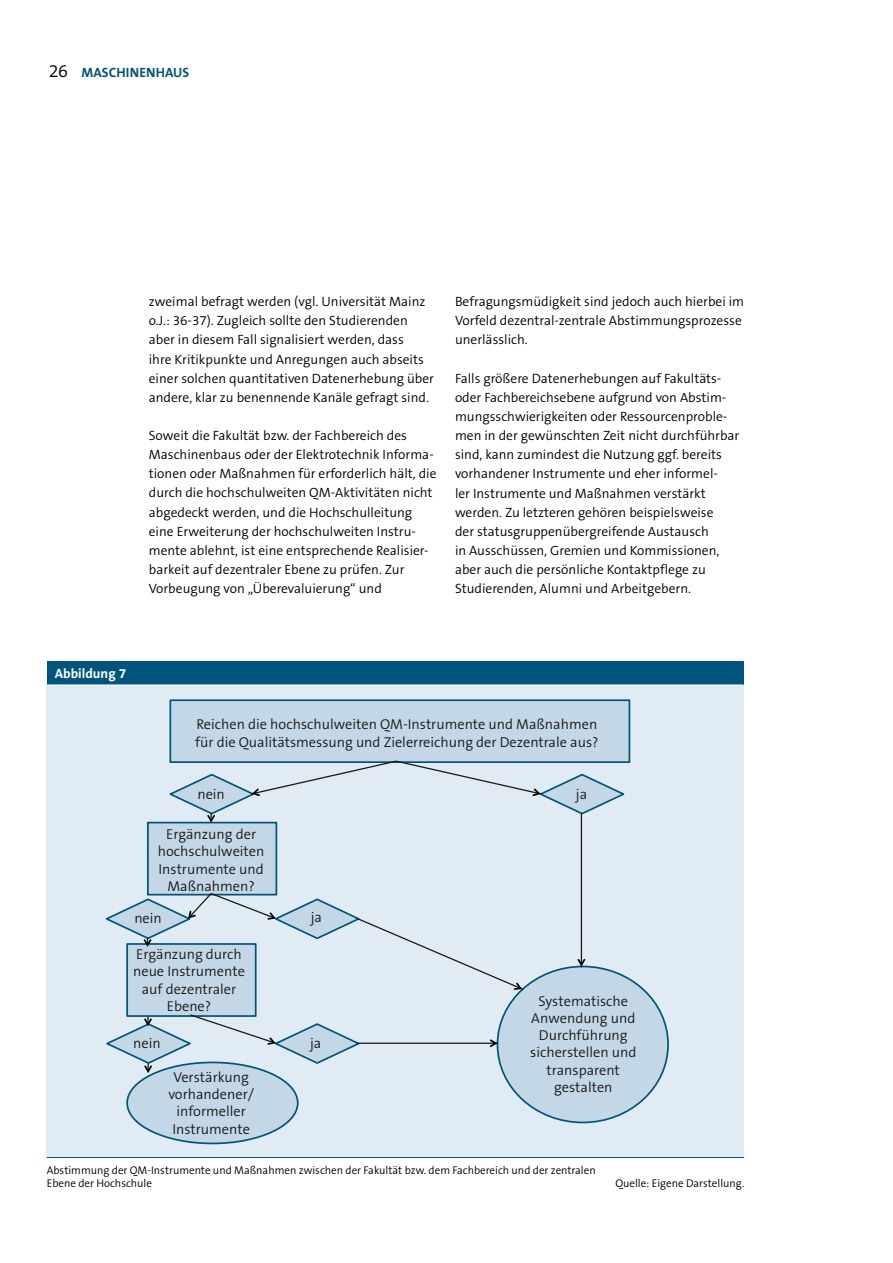
<style>
.page{position:relative;width:893px;height:1263px;background:#fff}
.page>*{position:absolute;margin:0;border:0;box-sizing:border-box;transform-origin:0 0}
.t1{font:300 14.4px/17.2px "The Sans B4";color:#1a1a18;text-align:center}
.t2{font:300 13.5px/19.2px "The Sans B4";color:#000}
.t3{font:700 13.5px "The Sans B7";color:#00557d}
.t4{font:700 13.5px "The Sans B7";color:#fff}
.t5{font:300 11.25px/13.5px "The Sans B4";color:#000}
.s1{font-family:"The Sans B4";font-weight:300;font-size:18px;color:#000}
</style>
<div class="page">
<div style="left:47px;top:683px;width:697px;height:474px;background:#e0ebf3"></div>
<div style="left:169px;top:699px;width:461px;height:64px;background:#c3d7e6;border:2px solid #00557d"></div>
<div style="left:147px;top:822px;width:130px;height:73px;background:#c3d7e6;border:2px solid #00557d"></div>
<div style="left:497px;top:966px;width:171px;height:156px;background:#c3d7e6;border-radius:50%"></div>
<div style="left:127px;top:1062px;width:171px;height:81px;background:#c3d7e6;border-radius:50%"></div>
<div style="left:126px;top:943px;width:131px;height:74px;background:#c3d7e6;border:2px solid #00557d"></div>
<hr style="left:581px;top:813px;width:1px;height:154px;background:#1a1a18">
<svg style="left:577px;top:959px;width:8px;height:7px"></svg>
<svg style="left:168px;top:760px;width:459px;height:62px"></svg>
<svg style="left:105px;top:892px;width:420px;height:99px"></svg>
<hr style="left:357px;top:1042px;width:141px;height:2px;background:#1a1a18">
<svg style="left:490px;top:1039px;width:7px;height:8px"></svg>
<svg style="left:106px;top:1013px;width:257px;height:60px"></svg>
<div style="left:47px;top:662px;width:696px;height:23px;background:#00557d"></div>
<hr style="left:47px;top:684px;width:365px;height:1px;background:#fff">
<hr style="left:412px;top:684px;width:331px;height:1px;background:#fff">
<hr style="left:47px;top:1157px;width:697px;height:1px;background:#00557d">
<p class="t3" style="left:49px;top:65px;width:90px"><span class="s1">26</span> MASCHINEN</p>
<p class="t3" style="left:156px;top:65px;width:35px">HAUS</p>
<p class="t2" style="left:149px;top:292px;width:287px">zweimal befragt werden (vgl. Universität Mainz o.J.: 36-37). Zugleich sollte den Studierenden aber in diesem Fall signalisiert werden, dass<br>ihre Kritikpunkte und Anregungen auch abseits einer solchen quantitativen Datenerhebung über andere, klar zu benennende Kanäle gefragt sind.</p>
<p class="t2" style="left:149px;top:426px;width:289px">Soweit die Fakultät bzw. der Fachbereich des Maschinenbaus oder der Elektrotechnik Informa&shy;tionen oder Maßnahmen für erforderlich hält, die durch die hochschulweiten QM-Aktivitäten nicht abgedeckt werden, und die Hochschulleitung eine Erweiterung der hochschulweiten Instru&shy;mente ablehnt, ist eine entsprechende Realisier&shy;barkeit auf dezentraler Ebene zu prüfen. Zur Vorbeugung von „Überevaluierung“ und</p>
<p class="t2" style="left:455px;top:293px;width:291px">Befragungsmüdigkeit sind jedoch auch hierbei im<br>Vorfeld dezentral-zentrale Abstimmungsprozesse unerlässlich.</p>
<p class="t2" style="left:455px;top:369px;width:286px">Falls größere Datenerhebungen auf Fakultäts&shy;oder Fachbereichsebene aufgrund von Abstim&shy;mungsschwierigkeiten oder Ressourcenproble&shy;men in der gewünschten Zeit nicht durchführbar sind, kann zumindest die Nutzung ggf. bereits vorhandener Instrumente und eher informel-<br>ler Instrumente und Maßnahmen verstärkt werden. Zu letzteren gehören beispielsweise<br>der statusgruppenübergreifende Austausch<br>in Ausschüssen, Gremien und Kommissionen, aber auch die persönliche Kontaktpflege zu Studierenden, Alumni und Arbeitgebern.</p>
<p class="t4" style="left:55px;top:667px;width:73px">Abbildung 7</p>
<p class="t1" style="left:195px;top:716px;width:405px;text-align:left">Reichen die hochschulweiten QM-Instrumente und Maßnahmen für die Qualitätsmessung und Zielerreichung der Dezentrale aus?</p>
<p class="t1" style="left:197px;top:786px;width:29px">nein</p>
<p class="t1" style="left:158px;top:826px;width:108px">Ergänzung der hochschulweiten<br>Instrumente und<br>Maßnahmen?</p>
<p class="t1" style="left:134px;top:910px;width:29px">nein</p>
<p class="t1" style="left:133px;top:946px;width:113px">Ergänzung durch neue Instrumente auf dezentraler<br>Ebene?</p>
<p class="t1" style="left:133px;top:1035px;width:29px">nein</p>
<p class="t1" style="left:168px;top:1069px;width:87px">Verstärkung vorhandener/ informeller<br>Instrumente</p>
<p class="t1" style="left:311px;top:909px;width:13px">ja</p>
<p class="t1" style="left:310px;top:1035px;width:13px">ja</p>
<p class="t1" style="left:576px;top:786px;width:13px">ja</p>
<p class="t1" style="left:530px;top:993px;width:108px">Systematische<br>Anwendung und<br>Durchführung sicherstellen und transparent gestalten</p>
<p class="t5" style="left:47px;top:1164px;width:550px">Abstimmung der QM-Instrumente und Maßnahmen zwischen der Fakultät bzw. dem Fachbereich und der zentralen<br>Ebene der Hochschule</p>
<p class="t5" style="left:615px;top:1177px;width:131px">Quelle: Eigene Darstellung.</p>
</div>
